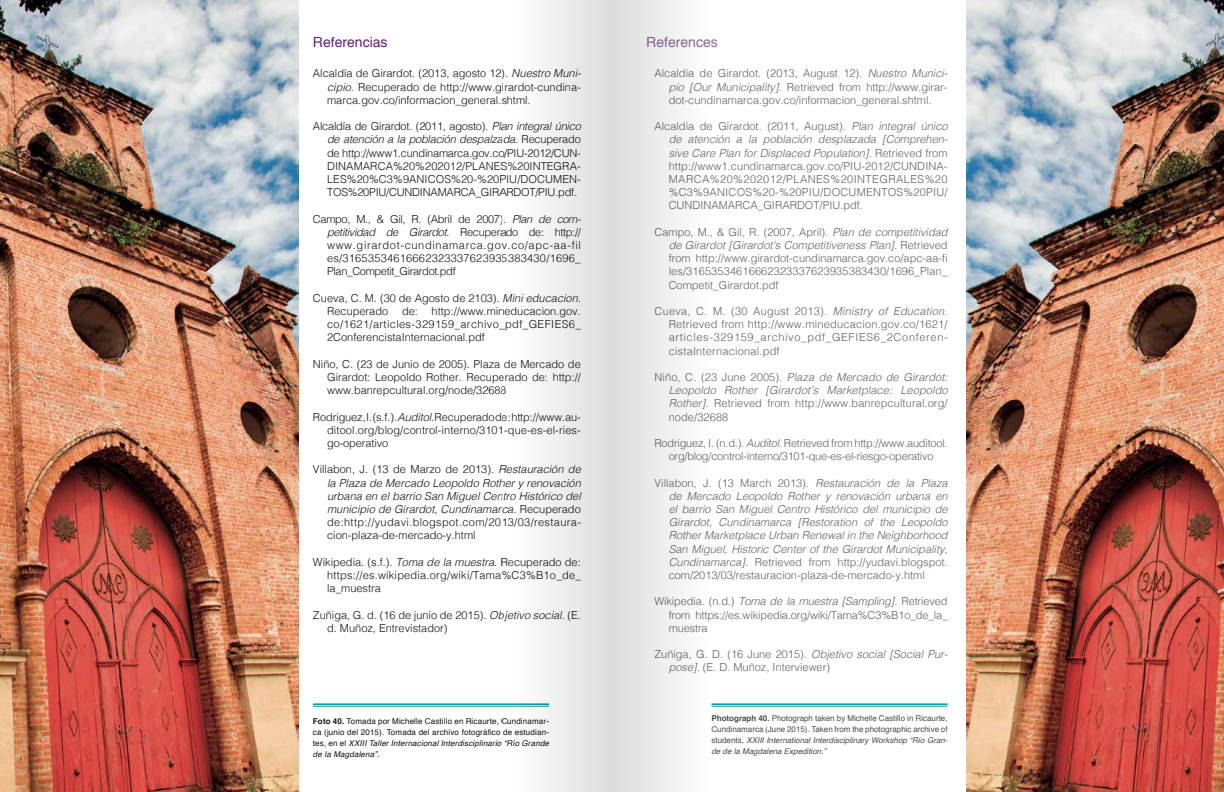
<style>
.page{position:relative;width:1224px;height:792px;background:#fff}
.page>*{position:absolute;margin:0;border:0;box-sizing:border-box;transform-origin:0 0}
.t1{font:14px "Helvetica";color:#60226e}
.t2{font:14px "Helvetica";color:#8e699a}
.t3{font:300 11px/13.2px "Helvetica";color:#121212;text-align:justify}
.t4{font:300 11px/13.2px "Helvetica";color:#606362;text-align:justify}
.t5{font:italic 300 11px/13.2px "Helvetica";letter-spacing:.005em;color:#606362;text-align:justify}
.t6{font:italic 300 11px/13.2px "Helvetica";color:#121212;text-align:justify}
.t7{font:300 11px/13.2px "Helvetica";letter-spacing:-.02em;color:#606362;text-align:center}
.t8{font:8px/11px "Helvetica";color:#4a4c4b;text-align:justify}
.t9{font:8px/11px "Helvetica";letter-spacing:.02em;color:#121212;text-align:justify}
.s1{font-style:italic}
.s2{font-style:normal}
.s3{font-weight:700}
</style>
<div class="page">
<img style="left:0;top:0;width:298px;height:792px">
<img style="left:967px;top:0;width:257px;height:792px">
<hr style="left:711px;top:706px;width:237px;height:1px;background:#0095a0">
<hr style="left:711px;top:703px;width:237px;height:2px;background:#0095a0">
<hr style="left:313px;top:706px;width:236px;height:1px;background:#0095a0">
<hr style="left:313px;top:703px;width:236px;height:2px;background:#0095a0">
<div style="left:612px;top:0;width:109px;height:792px;background:linear-gradient(to right,#dcdcdc,#fff)"></div>
<div style="left:503px;top:0;width:109px;height:792px;background:linear-gradient(to right,#fff,#ddd)"></div>
<p class="t1" style="left:313px;top:31px;width:76px">Referencias</p>
<p class="t3" style="left:327px;top:66px;width:255px;text-indent:-14px">Alcaldía de Girardot. (2013, agosto 12). <span class="s1">Nuestro Muni&shy;cipio</span>. Recuperado de http://www.girardot-cundina&shy;marca.gov.co/informacion_general.shtml.</p>
<p class="t3" style="left:327px;top:119px;width:255px;text-indent:-14px">Alcaldía de Girardot. (2011, agosto). <span class="s1">Plan integral único de atención a la población despalzada.</span> Recuperado de http://www1.cundinamarca.gov.co/PIU-2012/CUN-DINAMARCA%20%202012/PLANES%20INTEGRA-LES%20%C3%9ANICOS%20-%20PIU/DOCUMEN-TOS%20PIU/CUNDINAMARCA_GIRARDOT/PIU.pdf.</p>
<p class="t3" style="left:327px;top:211px;width:255px;text-indent:-14px">Campo, M., &amp; Gil, R. (Abril de 2007). <span class="s1">Plan de com&shy;petitividad de Girardot</span>. Recuperado de: http:// www.girardot-cundinamarca.gov.co/apc-aa-fil es/31653534616662323337623935383430/1696_ Plan_Competit_Girardot.pdf</p>
<p class="t3" style="left:327px;top:290px;width:255px;text-indent:-14px">Cueva, C. M. (30 de Agosto de 2103). <span class="s1">Mini educacion.<br></span>Recuperado</p>
<p class="t3" style="left:327px;top:304px;width:255px;text-indent:75px">de: http://www.mineducacion.gov. co/1621/articles-329159_archivo_pdf_GEFIES6_ 2ConferencistaInternacional.pdf</p>
<p class="t3" style="left:327px;top:356px;width:255px;text-indent:-14px">Niño, C. (23 de Junio de 2005). Plaza de Mercado de Girardot: Leopoldo Rother. Recuperado de: http:// www.banrepcultural.org/node/32688</p>
<p class="t3" style="left:327px;top:409px;width:255px;text-indent:-14px">Rodriguez, I. (s.f.). <span class="s1">Auditol.</span> Recuperado de: http://www.au&shy;ditool.org/blog/control-interno/3101-que-es-el-ries&shy;go-operativo</p>
<p class="t6" style="left:327px;top:462px;width:255px;text-indent:-14px"><span class="s2">Villabon, J. (13 de Marzo de 2013).</span> Restauración de la Plaza de Mercado Leopoldo Rother y renovación urbana en el barrio San Miguel Centro Histórico del municipio de Girardot, Cundinamarca. <span class="s2">Recuperado de:http://yudavi.blogspot.com/2013/03/restaura&shy;cion-plaza-de-mercado-y.html</span></p>
<p class="t3" style="left:327px;top:554px;width:255px;text-indent:-14px">Wikipedia. (s.f.). <span class="s1">Toma de la muestra</span>. Recuperado de: https://es.wikipedia.org/wiki/Tama%C3%B1o_de_ la_muestra</p>
<p class="t3" style="left:327px;top:607px;width:255px;text-indent:-14px">Zuñiga, G. d. (16 de junio de 2015). <span class="s1">Objetivo social</span>. (E. d. Muñoz, Entrevistador)</p>
<p class="t9" style="left:313px;top:716px;width:238px"><span class="s3">Foto 40.</span> Tomada por Michelle Castillo en Ricaurte, Cundinamar&shy;ca (junio del 2015). Tomada del archivo fotográfico de estudian&shy;tes, en el <span class="s1">XXIII Taller Internacional Interdisciplinario “Río Grande de la Magdalena”.</span></p>
<p class="t2" style="left:646px;top:31px;width:73px">References</p>
<p class="t4" style="left:669px;top:66px;width:280px;text-indent:-14px">Alcaldía de Girardot. (2013, August 12). <span class="s1">Nuestro Munici&shy;pio [Our Municipality]</span>. Retrieved from http://www.girar&shy;dot-cundinamarca.gov.co/informacion_general.shtml.</p>
<p class="t4" style="left:669px;top:119px;width:280px;text-indent:-14px">Alcaldía de Girardot. (2011, August). <span class="s1">Plan integral único de atención a la población desplazada [Comprehen&shy;sive Care Plan for Displaced Population].</span> Retrieved from http://www1.cundinamarca.gov.co/PIU-2012/CUNDINA-MARCA%20%202012/PLANES%20INTEGRALES%20 %C3%9ANICOS%20-%20PIU/DOCUMENTOS%20PIU/ CUNDINAMARCA_GIRARDOT/PIU.pdf.</p>
<p class="t4" style="left:669px;top:224px;width:280px;text-indent:-14px">Campo, M., &amp; Gil, R. (2007, April). <span class="s1">Plan de competitividad de Girardot [Girardot’s Competitiveness Plan].</span> Retrieved from http://www.girardot-cundinamarca.gov.co/apc-aa-fi les/31653534616662323337623935383430/1696_Plan_ Competit_Girardot.pdf</p>
<p class="t4" style="left:669px;top:304px;width:281px;text-indent:-14px">Cueva, C. M. (30 August 2013). <span class="s1">Ministry of Education.<br></span>Retrieved from http://www.mineducacion.gov.co/1621/ articles-329159_archivo_pdf_GEFIES6_2Conferen&shy;cistaInternacional.pdf</p>
<p class="t5" style="left:669px;top:370px;width:280px;text-indent:-14px"><span class="s2">Niño, C. (23 June 2005).</span> Plaza de Mercado de Girardot:<br>Leopoldo Rother [Girardot’s Marketplace: Leopoldo Rother]<span class="s2">. Retrieved from http://www.banrepcultural.org/ node/32688</span></p>
<p class="t7" style="left:655px;top:436px;width:295px">Rodriguez, I. (n.d.). <span class="s1">Auditol.</span> Retrieved from http://www.auditool. org/blog/control-interno/3101-que-es-el-riesgo-operativo</p>
<p class="t5" style="left:669px;top:475px;width:280px;text-indent:-14px"><span class="s2">Villabon, J. (13 March 2013).</span> Restauración de la Plaza de Mercado Leopoldo Rother y renovación urbana en el barrio San Miguel Centro Histórico del municipio de Girardot, Cundinamarca [Restoration of the Leopoldo Rother Marketplace Urban Renewal in the Neighborhood San Miguel, Historic Center of the Girardot Municipality, Cundinamarca]. <span class="s2">Retrieved from http://yudavi.blogspot. com/2013/03/restauracion-plaza-de-mercado-y.html</span></p>
<p class="t4" style="left:669px;top:594px;width:280px;text-indent:-14px">Wikipedia. (n.d.) <span class="s1">Toma de la muestra [Sampling]</span>. Retrieved from https://es.wikipedia.org/wiki/Tama%C3%B1o_de_la_ muestra</p>
<p class="t4" style="left:669px;top:647px;width:280px;text-indent:-14px">Zuñiga, G. D. (16 June 2015). <span class="s1">Objetivo social [Social Pur&shy;pose]</span>. (E. D. Muñoz, Interviewer)</p>
<p class="t8" style="left:711px;top:713px;width:238px"><span class="s3">Photograph 40.</span> Photograph taken by Michelle Castillo in Ricaurte, Cundinamarca (June 2015). Taken from the photographic archive of students, <span class="s1">XXIII International Interdisciplinary Workshop “Río Gran&shy;de de la Magdalena Expedition.”</span></p>
</div>
